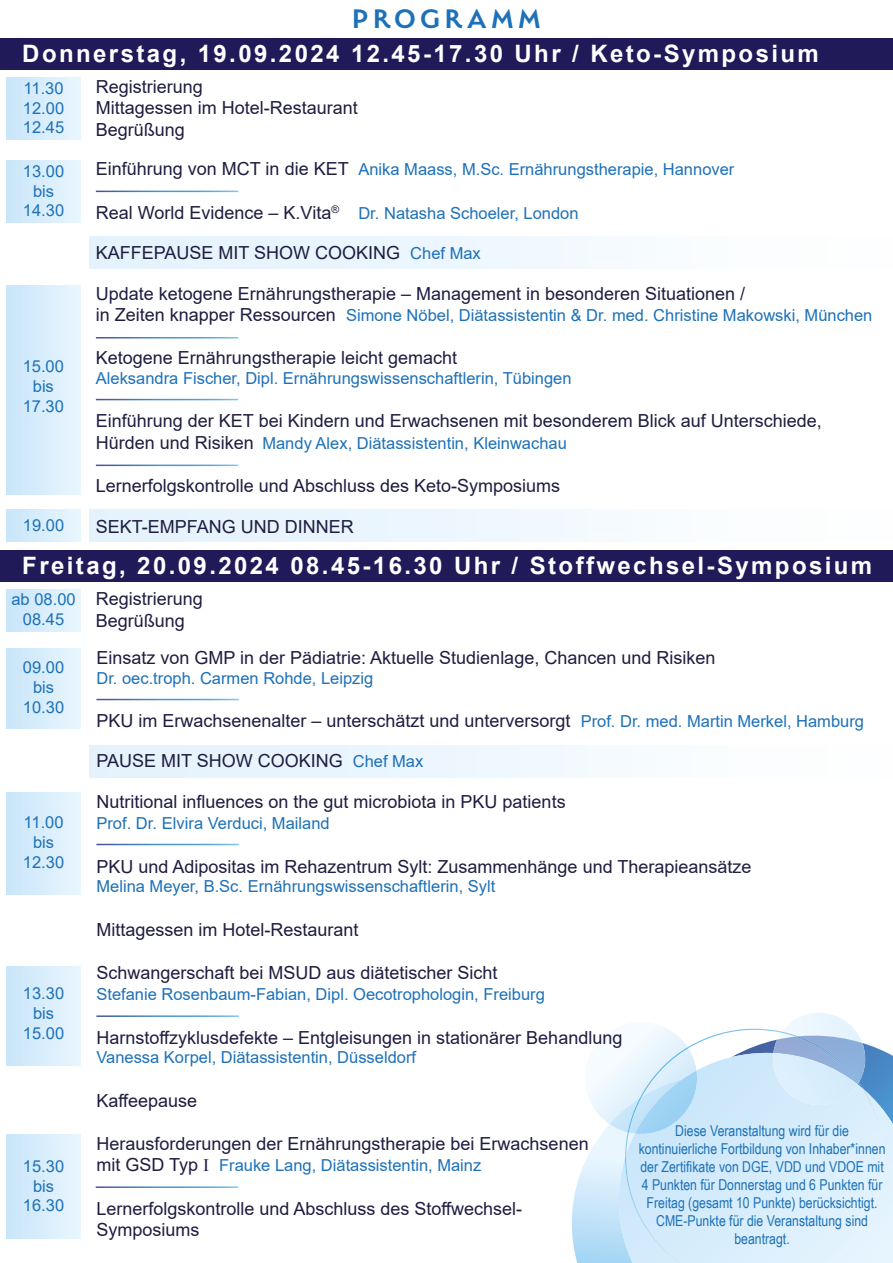
<style>
.page{position:relative;width:893px;height:1263px;background:#fff}
.page>*{position:absolute;margin:0;border:0;box-sizing:border-box;transform-origin:0 0}
.t1{font:600 30px "Serenity";letter-spacing:.15em;color:#1d71b8}
.t2{font:700 24px "Arial";letter-spacing:.1em;color:#fff}
.t3{font:18px/21.6px "Arial";color:#1f1d40}
.t4{font:18px/21.6px "Arial";color:#1f1c40}
.t5{font:16.5px/19.8px "Arial";color:#1d71b8;text-align:center}
.t6{font:15px/18px "Arial Narrow";color:#1d71b8;text-align:center}
.s1{font-size:18px;color:#1f1d40}
.s2{font-size:16.5px;color:#1d71b8}
.s3{color:#1f1c40}
.s4{font-family:"Mongolian Baiti";font-size:18px;color:#1f1d40}
</style>
<div class="page">
<div style="left:89px;top:745px;width:804px;height:32px;background:linear-gradient(to right,#e2f1fd,#fff)"></div>
<div style="left:89px;top:509px;width:804px;height:32px;background:linear-gradient(to right,#e2f1fd,#fff)"></div>
<div style="left:0;top:38px;width:893px;height:32px;background:#211a59"></div>
<div style="left:0;top:550px;width:893px;height:31px;background:#211a59"></div>
<div style="left:89px;top:236px;width:804px;height:32px;background:linear-gradient(to right,#e2f1fd,#fff)"></div>
<svg style="left:696px;top:1057px;width:197px;height:206px"></svg>
<svg style="left:572px;top:1025px;width:124px;height:238px"></svg>
<img style="left:629px;top:1079px;width:6px;height:54px">
<img style="left:635px;top:1070px;width:62px;height:65px">
<img style="left:625px;top:1132px;width:4px;height:22px">
<img style="left:625px;top:1154px;width:239px;height:109px">
<img style="left:688px;top:1029px;width:44px;height:19px">
<svg style="left:732px;top:1013px;width:161px;height:111px"></svg>
<img style="left:861px;top:1087px;width:22px;height:140px">
<img style="left:781px;top:1032px;width:17px;height:4px">
<img style="left:795px;top:1036px;width:64px;height:47px">
<img style="left:640px;top:1047px;width:48px;height:51px">
<img style="left:628px;top:1097px;width:14px;height:35px">
<div style="left:6px;top:161px;width:75px;height:61px;background:linear-gradient(to right,#c8e5f9,#eaf6fe)"></div>
<div style="left:6px;top:286px;width:75px;height:208px;background:linear-gradient(to right,#c8e5f9,#eaf6fe)"></div>
<div style="left:6px;top:509px;width:75px;height:32px;background:linear-gradient(to right,#c8e5f9,#eaf6fe)"></div>
<div style="left:6px;top:78px;width:75px;height:61px;background:linear-gradient(to right,#c8e5f9,#eaf6fe)"></div>
<div style="left:6px;top:648px;width:75px;height:81px;background:linear-gradient(to right,#c8e5f9,#eaf6fe)"></div>
<div style="left:6px;top:792px;width:75px;height:102px;background:linear-gradient(to right,#c8e5f9,#eaf6fe)"></div>
<div style="left:6px;top:966px;width:75px;height:100px;background:linear-gradient(to right,#c8e5f9,#eaf6fe)"></div>
<div style="left:6px;top:1134px;width:75px;height:105px;background:linear-gradient(to right,#c8e5f9,#eaf6fe)"></div>
<div style="left:6px;top:589px;width:75px;height:42px;background:linear-gradient(to right,#c8e5f9,#eaf6fe)"></div>
<h1 class="t1" style="left:352px;top:3px;width:190px">PROGRAMM</h1>
<h2 class="t2" style="left:22px;top:37px;width:798px">Donnerstag, 19.09.2024 12.45-17.30 Uhr / Keto-Symposium</h2>
<p class="t5" style="left:23px;top:78px;width:43px;text-align:justify">11.30<br>12.00<br>12.45</p>
<p class="t5" style="left:23px;top:161px;width:43px">13.00 bis<br>14.30</p>
<p class="t5" style="left:23px;top:356px;width:43px">15.00 bis<br>17.30</p>
<p class="t5" style="left:23px;top:515px;width:43px">19.00</p>
<p class="t3" style="left:96px;top:76px;width:264px">Registrierung<br>Mittagessen im Hotel-Restaurant<br>Begrüßung</p>
<p class="t5" style="left:96px;top:160px;width:640px"><span class="s1">Einführung von MCT in die KET</span> Anika Maass, M.Sc. Ernährungstherapie, Hannover</p>
<p class="t5" style="left:96px;top:203px;width:484px"><span class="s1">Real World Evidence – K.Vita</span><sup>®</sup> Dr. Natasha Schoeler, London</p>
<p class="t3" style="left:96px;top:242px;width:386px">KAFFEPAUSE MIT SHOW COOKING <span class="s2">Chef Max</span></p>
<p class="t3" style="left:96px;top:282px;width:651px">Update ketogene Ernährungstherapie – Management in besonderen Situationen /</p>
<p class="t5" style="left:96px;top:305px;width:778px"><span class="s1">in Zeiten knapper Ressourcen</span> Simone Nöbel, Diätassistentin &amp; Dr. med. Christine Makowski, München</p>
<p class="t3" style="left:96px;top:347px;width:363px">Ketogene Ernährungstherapie leicht gemacht</p>
<p class="t5" style="left:96px;top:368px;width:477px">Aleksandra Fischer, Dipl. Ernährungswissenschaftlerin, Tübingen</p>
<p class="t3" style="left:96px;top:410px;width:728px">Einführung der KET bei Kindern und Erwachsenen mit besonderem Blick auf Unterschiede,</p>
<p class="t5" style="left:96px;top:433px;width:472px"><span class="s1">Hürden und Risiken</span> Mandy Alex, Diätassistentin, Kleinwachau</p>
<p class="t3" style="left:96px;top:475px;width:466px">Lernerfolgskontrolle und Abschluss des Keto-Symposiums</p>
<p class="t3" style="left:96px;top:515px;width:260px">SEKT-EMPFANG UND DINNER</p>
<h2 class="t2" style="left:22px;top:548px;width:851px">Freitag, 20.09.2024 08.45-16.30 Uhr / Stoffwechsel-Symposium</h2>
<p class="t5" style="left:11px;top:590px;width:66px">ab 08.00<br>08.45</p>
<p class="t3" style="left:96px;top:588px;width:109px">Registrierung<br>Begrüßung</p>
<p class="t5" style="left:23px;top:657px;width:43px">09.00 bis<br>10.30</p>
<p class="t5" style="left:23px;top:812px;width:43px">11.00 bis<br>12.30</p>
<p class="t5" style="left:23px;top:983px;width:43px">13.30 bis<br>15.00</p>
<p class="t5" style="left:23px;top:1156px;width:43px">15.30 bis<br>16.30</p>
<p class="t3" style="left:96px;top:646px;width:620px">Einsatz von GMP in der Pädiatrie: Aktuelle Studienlage, Chancen und Risiken</p>
<p class="t5" style="left:96px;top:668px;width:278px">Dr. oec.troph. Carmen Rohde, Leipzig</p>
<p class="t3" style="left:96px;top:709px;width:769px">PKU im Erwachsenenalter – unterschätzt und unterversorgt <span class="s2">Prof. Dr. med. Martin Merkel, Hamburg</span></p>
<p class="t3" style="left:96px;top:750px;width:328px">PAUSE MIT SHOW COOKING <span class="s2">Chef Max</span></p>
<p class="t3" style="left:96px;top:790px;width:471px">Nutritional influences on the gut microbiota in PKU patients</p>
<p class="t5" style="left:96px;top:813px;width:235px">Prof. Dr. Elvira Verduci, Mailand</p>
<p class="t3" style="left:96px;top:855px;width:657px">PKU und Adipositas im Rehazentrum Sylt: Zusammenhänge und Therapieansätze</p>
<p class="t5" style="left:96px;top:876px;width:400px">Melina Meyer, B.Sc. Ernährungswissenschaftlerin, Sylt</p>
<p class="t3" style="left:96px;top:918px;width:264px">Mittagessen im Hotel-Restaurant</p>
<p class="t3" style="left:96px;top:961px;width:403px">Schwangerschaft bei MSUD aus diätetischer Sicht</p>
<p class="t5" style="left:96px;top:984px;width:450px">Stefanie Rosenbaum-Fabian, Dipl. Oecotrophologin, Freiburg</p>
<p class="t3" style="left:96px;top:1026px;width:527px">Harnstoffzyklusdefekte <span class="s3">– Entgleisu</span>ngen in stationärer Behandlung</p>
<p class="t5" style="left:96px;top:1047px;width:321px">Vanessa Korpel, Diätassistentin, Düsseldorf</p>
<p class="t3" style="left:96px;top:1089px;width:102px">Kaffeepause</p>
<p class="t3" style="left:96px;top:1132px;width:494px">Herausforderungen der Ernährungstherapie bei Erwachsenen</p>
<p class="t5" style="left:96px;top:1155px;width:386px"><span class="s1">mit GSD Typ</span> <span class="s4">I</span> Frauke Lang, Diätassistentin, Mainz</p>
<p class="t4" style="left:96px;top:1197px;width:427px">Lernerfolgskontrolle und Abschluss des Stoffwechsel-<br>Symposiums</p>
<p class="t6" style="left:639px;top:1121px;width:248px">Diese Veranstaltung wird für die kontinuierliche Fortbildung von Inhaber*innen der Zertifikate von DGE, VDD und VDOE mit 4 Punkten für Donnerstag und 6 Punkten für Freitag (gesamt 10 Punkte) berücksichtigt.<br>CME-Punkte für die Veranstaltung sind beantragt.</p>
</div>
